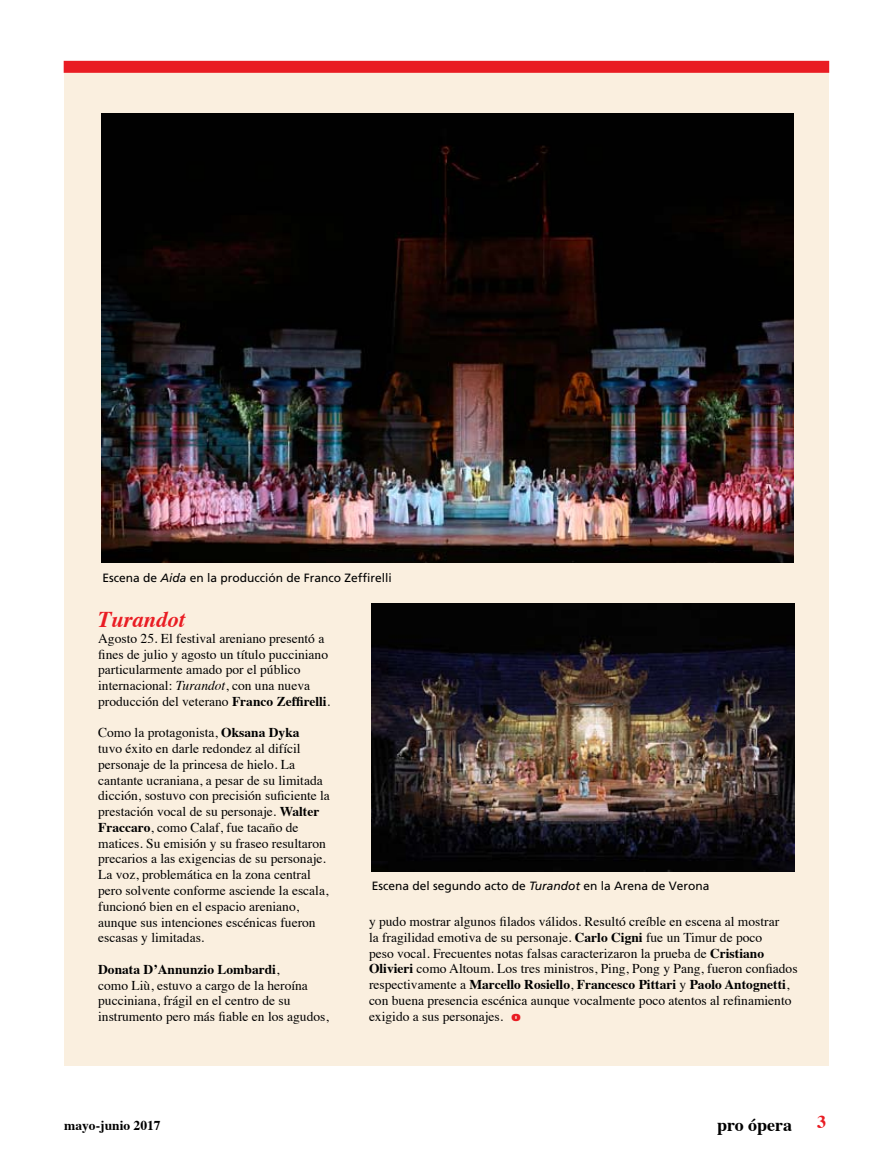
<style>
.page{position:relative;width:893px;height:1170px;background:#fff}
.page>*{position:absolute;margin:0;border:0;box-sizing:border-box;transform-origin:0 0}
.t1{font:italic 700 22.5px "Times";color:#e91c23}
.t2{font:700 18px "Times";color:#000}
.t3{font:13.5px/15.8px "Times";color:#000}
.t4{font:700 13.5px "Times";color:#000}
.t5{font:12px "Frutiger";color:#000}
.s1{font-style:italic}
.s2{font-weight:700}
.s3{font-family:"Frutiger";font-weight:900;color:#e91c23}
</style>
<div class="page">
<div style="left:64px;top:67px;width:765px;height:998px;background:#faefdf"></div>
<div style="left:64px;top:61px;width:765px;height:12px;background:#e91c23"></div>
<img style="left:101px;top:113px;width:692px;height:450px">
<img style="left:371px;top:603px;width:423px;height:268px">
<p class="t5" style="left:102px;top:570px;width:291px">Escena de <span class="s1">Aida</span> en la producción de Franco Zeffirelli</p>
<h1 class="t1" style="left:98px;top:598px;width:88px">Turandot</h1>
<p class="t3" style="left:98px;top:629px;width:233px">Agosto 25. El festival areniano presentó a fines de julio y agosto un título pucciniano particularmente amado por el público internacional: <span class="s1">Turandot</span>, con una nueva producción del veterano <span class="s2">Franco Zeffirelli</span>.</p>
<p class="t3" style="left:98px;top:723px;width:233px">Como la protagonista, <span class="s2">Oksana Dyka<br></span>tuvo éxito en darle redondez al difícil personaje de la princesa de hielo. La cantante ucraniana, a pesar de su limitada dicción, sostuvo con precisión suficiente la prestación vocal de su personaje. <span class="s2">Walter Fraccaro</span>, como Calaf, fue tacaño de matices. Su emisión y su fraseo resultaron precarios a las exigencias de su personaje.<br>La voz, problemática en la zona central pero solvente conforme asciende la escala, funcionó bien en el espacio areniano, aunque sus intenciones escénicas fueron escasas y limitadas.</p>
<p class="t3" style="left:98px;top:960px;width:232px"><span class="s2">Donata D’Annunzio Lombardi</span>,<br>como Liù, estuvo a cargo de la heroína pucciniana, frágil en el centro de su instrumento pero más fiable en los agudos,</p>
<p class="t5" style="left:372px;top:878px;width:339px">Escena del segundo acto de <span class="s1">Turandot</span> en la Arena de Verona</p>
<p class="t3" style="left:369px;top:912px;width:430px">y pudo mostrar algunos filados válidos. Resultó creíble en escena al mostrar<br>la fragilidad emotiva de su personaje. <span class="s2">Carlo Cigni</span> fue un Timur de poco<br>peso vocal. Frecuentes notas falsas caracterizaron la prueba de <span class="s2">Cristiano Olivieri</span> como Altoum. Los tres ministros, Ping, Pong y Pang, fueron confiados respectivamente a <span class="s2">Marcello Rosiello</span>, <span class="s2">Francesco Pittari</span> y <span class="s2">Paolo Antognetti</span>, con buena presencia escénica aunque vocalmente poco atentos al refinamiento exigido a sus personajes. <span class="s3">o</span></p>
<p class="t4" style="left:64px;top:1112px;width:98px">mayo-junio 2017</p>
<h2 class="t2" style="left:717px;top:1107px;width:77px">pro ópera</h2>
</div>
